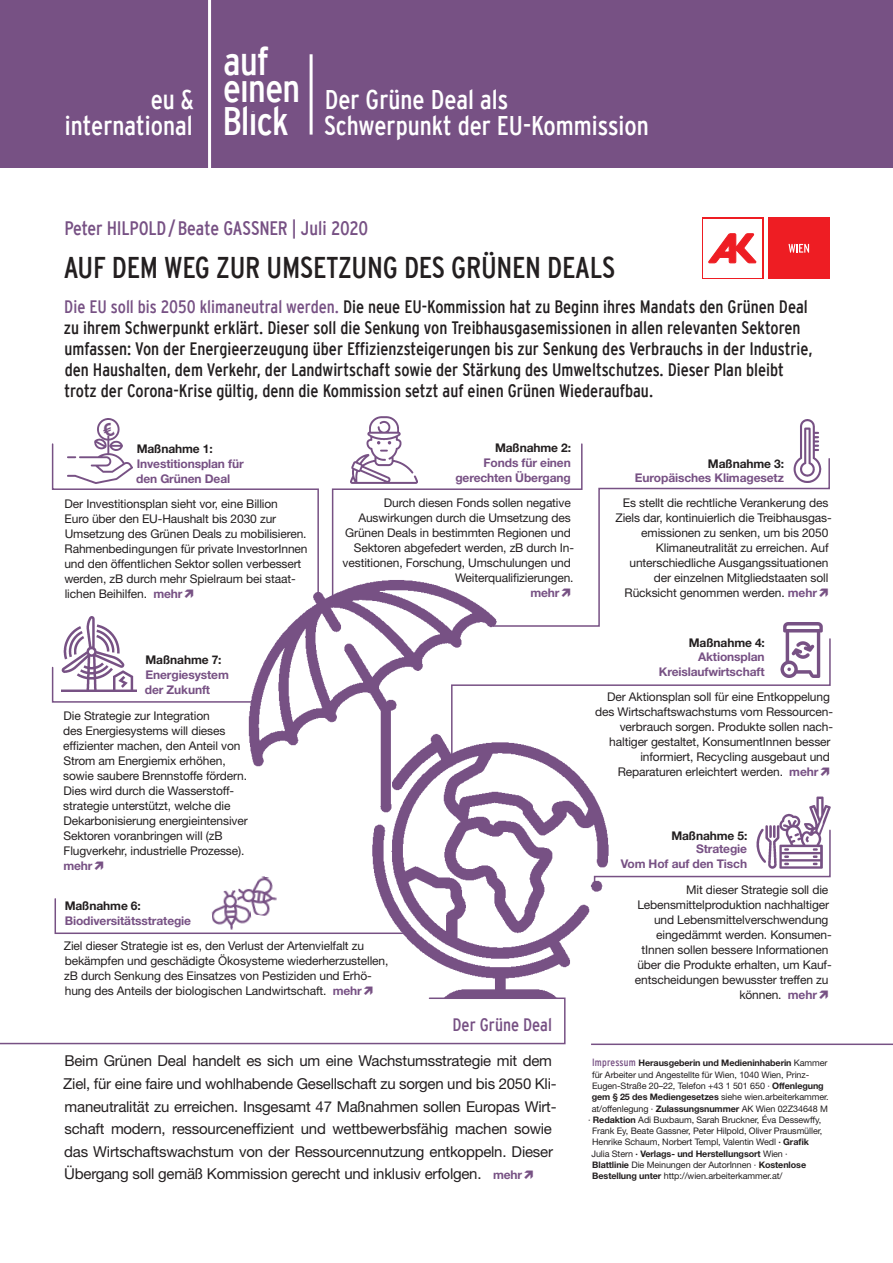
<style>
.page{position:relative;width:893px;height:1263px;background:#fff}
.page>*{position:absolute;margin:0;border:0;box-sizing:border-box;transform-origin:0 0}
.t1{font:condensed 39.75px/32.8px "Interstate";letter-spacing:-.02em;color:#fff}
.t2{font:condensed 30px "Interstate";letter-spacing:-.01em;color:#231f20}
.t3{font:condensed 27px/25.5px "Interstate";color:#fff;text-align:right}
.t4{font:condensed 19.5px "Interstate";letter-spacing:-.01em;color:#775184}
.t5{font:condensed 18px/21px "Interstate";color:#231f20}
.t6{font:condensed 18px "Interstate";color:#775184}
.t7{font:15px/22.5px "Helvetica Neue LT Pro";letter-spacing:-.015em;color:#231f20}
.t8{font:12px/15px "Helvetica Neue LT Pro";letter-spacing:-.01em;color:#231f20}
.t9{font:700 12px/15px "Helvetica Neue LT Pro";letter-spacing:-.01em;color:#775184;text-align:right}
.t10{font:700 12px "Helvetica Neue LT Pro";letter-spacing:-.01em;color:#231f20}
.t11{font:9px "Helvetica Neue LT Pro";letter-spacing:-.01em;color:#231f20}
.t12{font:700 9px "Helvetica Neue LT Pro";letter-spacing:-.01em;color:#231f20}
.s1{color:#775184}
.s2{font-weight:700;color:#775184}
.s3{font-weight:700;font-size:12px;color:#775184}
.s4{font-family:"Interstate";font-weight:400;font-stretch:condensed;font-size:10.5px;color:#775184}
.s5{font-weight:400}
.s6{font-weight:700}
</style>
<div class="page">
<div style="left:0;top:0;width:893px;height:168px;background:#775184"></div>
<hr style="left:208px;top:0;width:3px;height:179px;background:#fff">
<hr style="left:310px;top:54px;width:3px;height:81px;background:#fff">
<img style="left:248px;top:592px;width:359px;height:395px">
<img style="left:783px;top:627px;width:40px;height:10px">
<img style="left:94px;top:418px;width:28px;height:25px">
<img style="left:800px;top:420px;width:19px;height:37px">
<img style="left:366px;top:416px;width:36px;height:27px">
<img style="left:762px;top:796px;width:68px;height:33px">
<img style="left:238px;top:873px;width:41px;height:24px">
<img style="left:223px;top:889px;width:29px;height:8px">
<img style="left:63px;top:617px;width:62px;height:49px">
<svg style="left:54px;top:897px;width:350px;height:38px"></svg>
<svg style="left:51px;top:666px;width:206px;height:37px"></svg>
<svg style="left:51px;top:443px;width:269px;height:174px"></svg>
<svg style="left:491px;top:457px;width:339px;height:170px"></svg>
<svg style="left:450px;top:637px;width:381px;height:130px"></svg>
<svg style="left:593px;top:829px;width:238px;height:59px"></svg>
<div style="left:702px;top:218px;width:61px;height:61px;background:#ee1d23"></div>
<div style="left:703px;top:219px;width:59px;height:59px;background:#fff"></div>
<svg style="left:708px;top:234px;width:48px;height:29px"></svg>
<div style="left:768px;top:218px;width:61px;height:61px;background:#ee1d23"></div>
<svg style="left:788px;top:244px;width:21px;height:9px"></svg>
<hr style="left:591px;top:1043px;width:302px;height:2px;background:#775184">
<svg style="left:819px;top:588px;width:9px;height:9px"></svg>
<svg style="left:331px;top:443px;width:252px;height:160px"></svg>
<svg style="left:185px;top:589px;width:8px;height:9px"></svg>
<svg style="left:0;top:987px;width:566px;height:58px"></svg>
<svg style="left:101px;top:422px;width:15px;height:16px"></svg>
<h1 class="t1" style="left:224px;top:45px;width:47px">auf</h1>
<h1 class="t1" style="left:223px;top:71px;width:79px">einen<br>Blick</h1>
<h3 class="t3" style="left:65px;top:87px;width:130px">eu &amp; international</h3>
<h3 class="t3" style="left:324px;top:87px;width:326px;text-align:left">Der Grüne Deal als<br>Schwerpunkt der EU-Kommission</h3>
<h3 class="t4" style="left:64px;top:217px;width:305px">Peter HILPOLD/ Beate Gassner | Juli 2020</h3>
<h2 class="t2" style="left:64px;top:251px;width:553px">Auf dem Weg zur Umsetzung des Grünen Deals</h2>
<p class="t5" style="left:64px;top:296px;width:750px"><span class="s1">Die EU soll bis 2050 klimaneutral werden.</span> Die neue EU-Kommission hat zu Beginn ihres Mandats den Grünen Deal zu ihrem Schwerpunkt erklärt. Dieser soll die Senkung von Treibhausgasemissionen in allen relevanten Sektoren umfassen: Von der Energieerzeugung über Effizienzsteigerungen bis zur Senkung des Verbrauchs in der Industrie, den Haushalten, dem Verkehr, der Landwirtschaft sowie der Stärkung des Umweltschutzes. Dieser Plan bleibt trotz der Corona-Krise gültig, denn die Kommission setzt auf einen Grünen Wiederaufbau.</p>
<p class="t10" style="left:137px;top:441px;width:78px">Maßnahme 1:</p>
<p class="t9" style="left:136px;top:455px;width:109px;text-align:left">Investitionsplan für den Grünen Deal</p>
<p class="t8" style="left:64px;top:496px;width:245px">Der Investitionsplan sieht vor, eine Billion<br>Euro über den EU-Haushalt bis 2030 zur Umsetzung des Grünen Deals zu mobilisieren.<br>Rahmenbedingungen für private InvestorInnen und den öffentlichen Sektor sollen verbessert werden, zB durch mehr Spielraum bei staat&shy;lichen Beihilfen. <span class="s2">mehr</span></p>
<p class="t10" style="left:145px;top:652px;width:78px">Maßnahme 7:</p>
<p class="t9" style="left:145px;top:667px;width:86px;text-align:left">Energiesystem der Zukunft</p>
<p class="t8" style="left:63px;top:708px;width:186px">Die Strategie zur Integration<br>des Energiesystems will dieses effizienter machen, den Anteil von Strom am Energiemix erhöhen, sowie saubere Brennstoffe fördern.<br>Dies wird durch die Wasserstoff&shy;strategie unterstützt, welche die Dekarbonisierung energieintensiver Sektoren voranbringen will (zB Flugverkehr, industrielle Prozesse).</p>
<p class="t9" style="left:63px;top:858px;width:31px">mehr</p>
<p class="t10" style="left:495px;top:440px;width:78px">Maßnahme 2:</p>
<p class="t9" style="left:455px;top:454px;width:117px">Fonds für einen gerechten Übergang</p>
<p class="t8" style="left:343px;top:495px;width:233px;text-align:right">Durch diesen Fonds sollen negative Auswirkungen durch die Umsetzung des Grünen Deals in bestimmten Regionen und Sektoren abgefedert werden, zB durch In&shy;vestitionen, Forschung, Umschulungen und Weiterqualifizierungen.</p>
<p class="t9" style="left:530px;top:585px;width:31px">mehr</p>
<p class="t10" style="left:65px;top:898px;width:78px">Maßnahme 6:</p>
<p class="t9" style="left:65px;top:913px;width:128px">Biodiversitätsstrategie</p>
<p class="t8" style="left:64px;top:938px;width:326px">Ziel dieser Strategie ist es, den Verlust der Artenvielfalt zu bekämpfen und geschädigte Ökosysteme wiederherzustellen, zB durch Senkung des Einsatzes von Pestiziden und Erhö&shy;hung des Anteils der biologischen Landwirtschaft. <span class="s2">mehr</span></p>
<p class="t10" style="left:708px;top:456px;width:78px">Maßnahme 3:</p>
<p class="t9" style="left:635px;top:469px;width:150px">Europäisches Klimagesetz</p>
<p class="t8" style="left:623px;top:495px;width:207px">Es stellt die rechtliche Verankerung des</p>
<p class="t8" style="left:615px;top:510px;width:218px">Ziels dar, kontinuierlich die Treibhausgas-</p>
<p class="t8" style="left:641px;top:525px;width:189px">emissionen zu senken, um bis 2050</p>
<p class="t8" style="left:656px;top:540px;width:174px">Klimaneutralität zu erreichen. Auf</p>
<p class="t8" style="left:629px;top:555px;width:200px">unterschiedliche Ausgangssituationen</p>
<p class="t8" style="left:654px;top:570px;width:176px">der einzelnen Mitgliedstaaten soll</p>
<p class="t8" style="left:625px;top:585px;width:194px">Rücksicht genommen werden. <span class="s2">mehr</span></p>
<p class="t10" style="left:689px;top:635px;width:78px">Maßnahme 4:</p>
<p class="t9" style="left:659px;top:649px;width:107px">Aktionsplan<br>Kreislaufwirtschaft</p>
<p class="t8" style="left:607px;top:689px;width:224px">Der Aktionsplan soll für eine Entkoppelung</p>
<p class="t8" style="left:595px;top:704px;width:240px">des Wirtschaftswachstums vom Ressourcen-</p>
<p class="t8" style="left:620px;top:719px;width:215px">verbrauch sorgen. Produkte sollen nach-</p>
<p class="t8" style="left:609px;top:734px;width:223px">haltiger gestaltet, KonsumentInnen besser</p>
<p class="t8" style="left:640px;top:749px;width:191px">informiert, Recycling ausgebaut und</p>
<p class="t8" style="left:618px;top:764px;width:202px">Reparaturen erleichtert werden. <span class="s2">mehr</span></p>
<p class="t10" style="left:671px;top:828px;width:78px">Maßnahme 5:</p>
<p class="t9" style="left:621px;top:841px;width:128px">Strategie<br>Vom Hof auf den Tisch</p>
<p class="t8" style="left:686px;top:881px;width:144px">Mit dieser Strategie soll die</p>
<p class="t8" style="left:637px;top:896px;width:193px">Lebensmittelproduktion nachhaltiger</p>
<p class="t8" style="left:654px;top:911px;width:176px">und Lebensmittelverschwendung</p>
<p class="t8" style="left:656px;top:926px;width:177px">eingedämmt werden. Konsumen-</p>
<p class="t8" style="left:642px;top:941px;width:188px">tInnen sollen bessere Informationen</p>
<p class="t8" style="left:637px;top:956px;width:196px">über die Produkte erhalten, um Kauf-</p>
<p class="t8" style="left:635px;top:971px;width:195px">entscheidungen bewusster treffen zu</p>
<p class="t8" style="left:739px;top:986px;width:79px">können. <span class="s2">mehr</span></p>
<h3 class="t6" style="left:452px;top:1014px;width:101px">Der Grüne Deal</h3>
<p class="t7" style="left:63px;top:1049px;width:495px">Beim Grünen Deal handelt es sich um eine Wachstumsstrategie mit dem Ziel, für eine faire und wohlhabende Gesellschaft zu sorgen und bis 2050 Kli&shy;maneutralität zu erreichen. Insgesamt 47 Maßnahmen sollen Europas Wirt&shy;schaft modern, ressourceneffizient und wettbewerbsfähig machen sowie das Wirtschaftswachstum von der Ressourcennutzung entkoppeln. Dieser Übergang soll gemäß Kommission gerecht und inklusiv erfolgen. <span class="s3">mehr</span></p>
<p class="t12" style="left:592px;top:1057px;width:237px"><span class="s4">Impressum</span> Herausgeberin und Medieninhaberin <span class="s5">Kammer</span></p>
<p class="t11" style="left:592px;top:1069px;width:218px">für Arbeiter und Angestellte für Wien, 1040 Wien, Prinz-</p>
<p class="t11" style="left:592px;top:1080px;width:233px">Eugen-Straße 20–22, Telefon +43 1 501 650 · <span class="s6">Offenlegung</span></p>
<p class="t11" style="left:592px;top:1091px;width:239px"><span class="s6">gem § 25 des Mediengesetzes</span> siehe wien.arbeiterkammer.</p>
<p class="t11" style="left:592px;top:1103px;width:238px">at/offenlegung · <span class="s6">Zulassungsnummer</span> AK Wien 02Z34648 M</p>
<p class="t11" style="left:588px;top:1114px;width:235px">· <span class="s6">Redaktion</span> Adi Buxbaum, Sarah Bruckner, Éva Dessewffy,</p>
<p class="t11" style="left:592px;top:1125px;width:232px">Frank Ey, Beate Gassner, Peter Hilpold, Oliver Prausmüller,</p>
<p class="t11" style="left:592px;top:1136px;width:218px">Henrike Schaum, Norbert Templ, Valentin Wedl <span class="s6">· Grafik</span></p>
<p class="t12" style="left:591px;top:1147px;width:198px"><span class="s5">Julia Stern</span> · Verlags- und Herstellungsort <span class="s5">Wien ·</span></p>
<p class="t11" style="left:592px;top:1159px;width:215px"><span class="s6">Blattlinie</span> Die Meinungen der AutorInnen · <span class="s6">Kostenlose</span></p>
<p class="t11" style="left:592px;top:1170px;width:192px"><span class="s6">Bestellung unter</span> http://wien.arbeiterkammer.at/</p>
</div>
